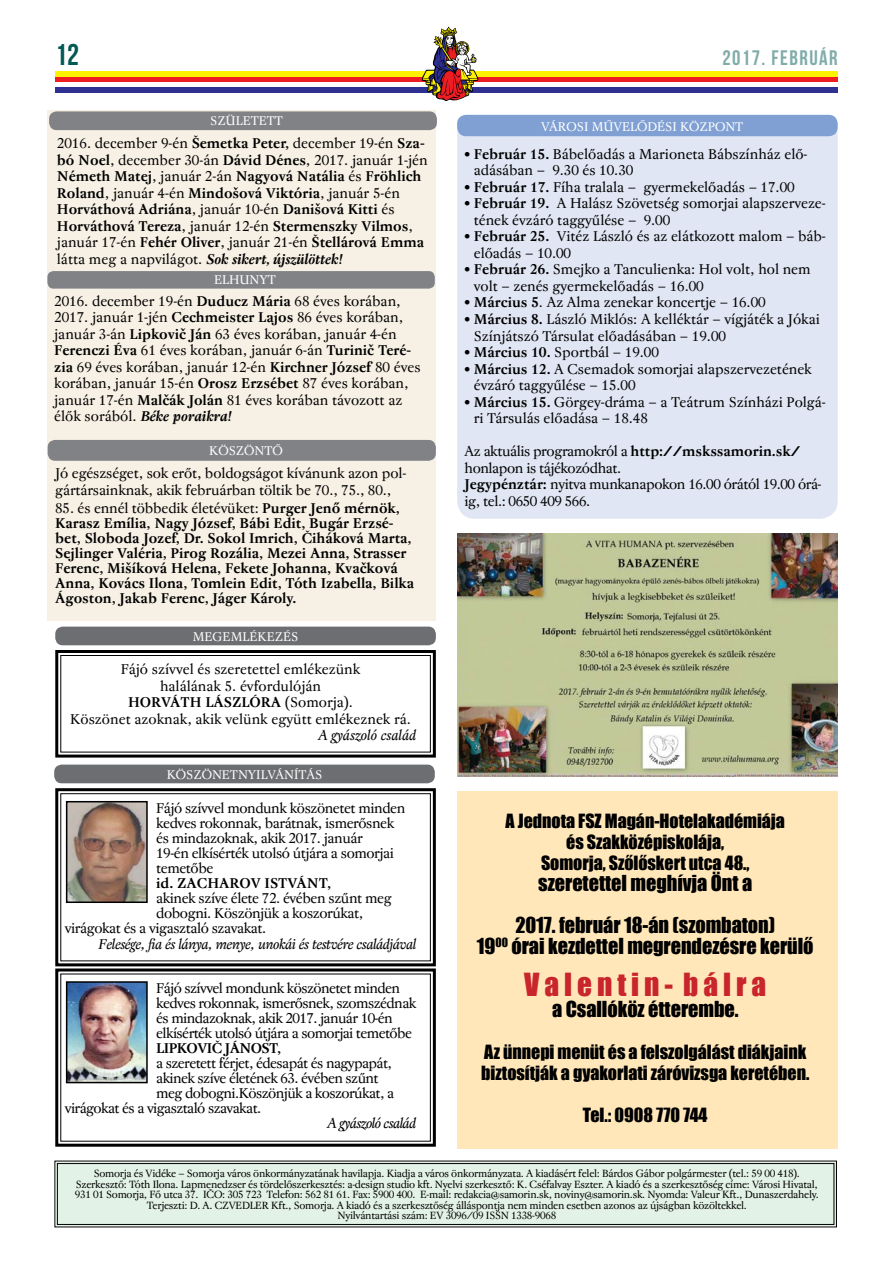
<style>
.page{position:relative;width:893px;height:1263px;background:#fff}
.page>*{position:absolute;margin:0;border:0;box-sizing:border-box;transform-origin:0 0}
.t1{font:30px "Bebas Neue";color:#005954}
.t2{font:29.25px "Impact";color:#c9252c}
.t3{font:21px "Bebas Neue";letter-spacing:.07em;color:#80aca9}
.t4{font:20.25px/42px "Impact";letter-spacing:-.005em;color:#000;text-align:center}
.t5{font:18px/21px "Impact";letter-spacing:-.005em;color:#000;text-align:center}
.t6{font:14.25px/16.5px "Regent Pro";letter-spacing:-.005em;color:#000}
.t7{font:700 14.25px/16.5px "Regent Pro";letter-spacing:-.005em;color:#000}
.t8{font:14.25px/15px "Regent Pro";letter-spacing:-.03em;color:#000}
.t9{font:14.25px/15px "Regent Pro";letter-spacing:-.04em;color:#000}
.t10{font:italic 14.25px "Regent Pro";letter-spacing:-.03em;color:#000}
.t11{font:italic 14.25px "Regent Pro";color:#000}
.t12{font:700 14.25px "Regent Pro";letter-spacing:-.04em;color:#000}
.t13{font:12.75px "Regent Pro";letter-spacing:-.005em;color:#fff}
.t14{font:10.5px/10.5px "Regent Pro";letter-spacing:-.025em;color:#000;text-align:center}
.s1{font-weight:400}
.s2{font-style:italic}
.s3{font-weight:700}
.s4{font-weight:700;font-style:italic}
</style>
<div class="page">
<div style="left:55px;top:71px;width:783px;height:6px;background:#fff200"></div>
<div style="left:55px;top:77px;width:783px;height:5px;background:#ed1d24"></div>
<div style="left:55px;top:87px;width:783px;height:6px;background:#2e3092"></div>
<svg style="left:422px;top:27px;width:56px;height:74px"></svg>
<div style="left:47px;top:111px;width:389px;height:510px;background:#f7f1e5"></div>
<div style="left:54px;top:1160px;width:783px;height:67px;background:#e3f2e7"></div>
<div style="left:57px;top:1163px;width:777px;height:62px;border:1px solid #000"></div>
<div style="left:49px;top:111px;width:388px;height:19px;background:#808285;border-radius:8px"></div>
<div style="left:47px;top:271px;width:388px;height:18px;background:#808285;border-radius:6px"></div>
<div style="left:48px;top:440px;width:388px;height:21px;background:#808285;border-radius:8px"></div>
<div style="left:55px;top:627px;width:381px;height:18px;background:#6d6e71;border-radius:8px"></div>
<div style="left:54px;top:765px;width:381px;height:18px;background:#6d6e71;border-radius:8px"></div>
<svg style="left:55px;top:650px;width:381px;height:108px"></svg>
<div style="left:60px;top:655px;width:371px;height:97px;border:1px solid #000"></div>
<svg style="left:55px;top:788px;width:381px;height:179px"></svg>
<div style="left:60px;top:793px;width:371px;height:168px;border:1px solid #000"></div>
<svg style="left:55px;top:968px;width:381px;height:179px"></svg>
<img style="left:69px;top:804px;width:76px;height:96px">
<div style="left:66px;top:801px;width:82px;height:102px;border:2px solid #000"></div>
<img style="left:69px;top:984px;width:76px;height:96px">
<div style="left:66px;top:981px;width:82px;height:102px;border:2px solid #000"></div>
<div style="left:457px;top:117px;width:381px;height:402px;background:#e1e6f4;border-radius:18px"></div>
<div style="left:457px;top:115px;width:381px;height:21px;background:#80a0d3;border-radius:9px"></div>
<img style="left:457px;top:534px;width:381px;height:242px">
<div style="left:457px;top:791px;width:381px;height:357px;background:#ffe7b9"></div>
<h1 class="t1" style="left:55px;top:38px;width:25px">12</h1>
<h3 class="t3" style="left:722px;top:46px;width:117px">2017. FEBRUÁR</h3>
<p class="t13" style="left:210px;top:114px;width:74px">SZÜLETETT</p>
<p class="t7" style="left:57px;top:135px;width:372px"><span class="s1">2016. december 9-én</span> Šemetka Peter, <span class="s1">december 19-én</span> Sza&shy;bó Noel<span class="s1">, december 30-án</span> Dávid Dénes<span class="s1">, 2017. január 1-jén </span>Németh Matej<span class="s1">, január 2-án</span> Nagyová Natália <span class="s1">és</span> Fröhlich Roland<span class="s1">, január 4-én</span> Mindošová Viktória<span class="s1">, január 5-én </span>Horváthová Adriána<span class="s1">, január 10-én</span> Danišová Kitti <span class="s1">és </span>Horváthová Tereza<span class="s1">, január 12-én</span> Stermenszky Vilmos<span class="s1">, január 17-én</span> Fehér Oliver<span class="s1">, január 21-én</span> Štellárová Emma <span class="s1">látta meg a napvilágot.</span> <span class="s2">Sok sikert, újszülöttek!</span></p>
<p class="t13" style="left:214px;top:273px;width:63px">ELHUNYT</p>
<p class="t6" style="left:54px;top:293px;width:368px">2016. december 19-én <span class="s3">Duducz Mária</span> 68 éves korában, 2017. január 1-jén <span class="s3">Cechmeister Lajos</span> 86 éves korában, január 3-án <span class="s3">Lipkovič Ján</span> 63 éves korában, január 4-én <span class="s3">Ferenczi Éva</span> 61 éves korában, január 6-án <span class="s3">Turinič Teré&shy;zia</span> 69 éves korában, január 12-én <span class="s3">Kirchner József</span> 80 éves korában, január 15-én <span class="s3">Orosz Erzsébet</span> 87 éves korában, január 17-én <span class="s3">Malčák Jolán</span> 81 éves korában távozott az élők sorából. <span class="s4">Béke poraikra!</span></p>
<p class="t13" style="left:209px;top:443px;width:75px">KÖSZÖNTŐ</p>
<p class="t6" style="left:55px;top:465px;width:353px;line-height:17.2px">Jó egészséget, sok erőt, boldogságot kívánunk azon pol&shy;gártársainknak, akik februárban töltik be 70., 75., 80.,</p>
<p class="t7" style="left:55px;top:500px;width:360px;line-height:15px"><span class="s1">85. és ennél többedik életévüket:</span> Purger Jenő mérnök, Karasz Emília, Nagy József, Bábi Edit, Bugár Erzsé&shy;bet, Sloboda Jozef, Dr. Sokol Imrich, Čiháková Marta, Sejlinger Valéria, Pirog Rozália, Mezei Anna, Strasser Ferenc, Mišíková Helena, Fekete Johanna, Kvačková Anna, Kovács Ilona, Tomlein Edit, Tóth Izabella, Bilka Ágoston, Jakab Ferenc, Jáger Károly.</p>
<p class="t13" style="left:193px;top:629px;width:10px">megemlékezés</p>
<p class="t6" style="left:70px;top:661px;width:342px;text-align:center">Fájó szívvel és szeretettel emlékezünk<br>halálának 5. évfordulóján<br><span class="s3">Horváth Lászlóra</span> (Somorja).<br>Köszönet azoknak, akik velünk együtt emlékeznek rá.</p>
<p class="t11" style="left:319px;top:728px;width:99px">A gyászoló család</p>
<p class="t13" style="left:167px;top:767px;width:10px">köszönetnyilvánítás</p>
<p class="t8" style="left:156px;top:800px;width:251px">Fájó szívvel mondunk köszönetet minden kedves rokonnak, barátnak, ismerősnek és mindazoknak, akik 2017. január<br>19-én elkísérték utolsó útjára a somorjai temetőbe</p>
<p class="t7" style="left:156px;top:875px;width:177px">id. ZACHAROV ISTVÁNT,</p>
<p class="t8" style="left:156px;top:890px;width:237px">akinek szíve élete 72. évében szűnt meg</p>
<p class="t8" style="left:156px;top:905px;width:209px">dobogni. Köszönjük a koszorúkat,</p>
<p class="t8" style="left:65px;top:920px;width:203px">virágokat és a vigasztaló szavakat.</p>
<p class="t10" style="left:98px;top:936px;width:319px">Felesége, fia és lánya, menye, unokái és testvére családjával</p>
<p class="t9" style="left:156px;top:981px;width:262px">Fájó szívvel mondunk köszönetet minden kedves rokonnak, ismerősnek, szomszédnak és mindazoknak, akik 2017. január 10-én elkísérték utolsó útjára a somorjai temetőbe</p>
<p class="t12" style="left:156px;top:1039px;width:127px">Lipkovič Jánost,</p>
<p class="t9" style="left:156px;top:1056px;width:237px">a szeretett férjet, édesapát és nagypapát,</p>
<p class="t9" style="left:156px;top:1071px;width:224px">akinek szíve életének 63. évében szűnt</p>
<p class="t9" style="left:156px;top:1086px;width:240px">meg dobogni.Köszönjük a koszorúkat, a</p>
<p class="t9" style="left:65px;top:1101px;width:198px">virágokat és a vigasztaló szavakat.</p>
<p class="t10" style="left:328px;top:1115px;width:90px">A gyászoló család</p>
<p class="t13" style="left:541px;top:119px;width:9px">városi</p>
<p class="t13" style="left:592px;top:119px;width:31px">művelődési</p>
<p class="t13" style="left:680px;top:119px;width:10px">központ</p>
<p class="t6" style="left:474px;top:146px;width:335px;text-indent:-9px">• <span class="s3">Február 15.</span> Bábelőadás a Marioneta Bábszínház elő&shy;adásában – 9.30 és 10.30</p>
<p class="t6" style="left:465px;top:179px;width:332px">• <span class="s3">Február 17.</span> Fíha tralala – gyermekelőadás – 17.00</p>
<p class="t6" style="left:474px;top:196px;width:353px;text-indent:-9px">• <span class="s3">Február 19.</span> A Halász Szövetség somorjai alapszerveze&shy;tének évzáró taggyűlése – 9.00</p>
<p class="t6" style="left:474px;top:229px;width:354px;text-indent:-9px">• <span class="s3">Február 25.</span> Vitéz László és az elátkozott malom – báb&shy;előadás – 10.00</p>
<p class="t6" style="left:474px;top:262px;width:338px;text-indent:-9px">• <span class="s3">Február 26.</span> Smejko a Tanculienka: Hol volt, hol nem volt – zenés gyermekelőadás – 16.00</p>
<p class="t6" style="left:465px;top:295px;width:303px">• <span class="s3">Március 5</span>. Az Alma zenekar koncertje – 16.00</p>
<p class="t6" style="left:474px;top:311px;width:348px;text-indent:-9px">• <span class="s3">Március 8.</span> László Miklós: A kelléktár – vígjáték a Jókai<br>Színjátszó Társulat előadásában – 19.00</p>
<p class="t6" style="left:465px;top:344px;width:196px">• <span class="s3">Március 10.</span> Sportbál – 19.00</p>
<p class="t6" style="left:474px;top:361px;width:340px;text-indent:-9px">• <span class="s3">Március 12.</span> A Csemadok somorjai alapszervezetének évzáró taggyűlése – 15.00</p>
<p class="t6" style="left:474px;top:394px;width:353px;text-indent:-9px">• <span class="s3">Március 15.</span> Görgey-dráma – a Teátrum Színházi Polgá&shy;ri Társulás előadása – 18.48</p>
<p class="t8" style="left:465px;top:443px;width:358px;line-height:16.5px">Az aktuális programokról a <span class="s3">http://mskssamorin.sk/ </span>honlapon is tájékozódhat.<br><span class="s3">Jegypénztár:</span> nyitva munkanapokon 16.00 órától 19.00 órá&shy;ig, tel.: 0650 409 566.</p>
<p class="t5" style="left:506px;top:809px;width:281px">A Jednota FSZ Magán-Hotelakadémiája és Szakközépiskolája,<br>Somorja, Szőlőskert utca 48.,</p>
<h3 class="t4" style="left:515px;top:861px;width:261px">szeretettel meghívja Önt a<br>2017. február 18-án (szombaton)</h3>
<h3 class="t4" style="left:477px;top:924px;width:338px">19<sup>00</sup> órai kezdettel megrendezésre kerülő</h3>
<h2 class="t2" style="left:524px;top:961px;width:244px">V a l e n t i n - b á l r a</h2>
<h3 class="t4" style="left:552px;top:987px;width:188px">a Csallóköz étterembe.</h3>
<p class="t5" style="left:481px;top:1040px;width:330px;text-align:left">Az ünnepi menüt és a felszolgálást diákjaink biztosítják a gyakorlati záróvizsga keretében.</p>
<p class="t5" style="left:583px;top:1103px;width:126px">Tel.: 0908 770 744</p>
<p class="t14" style="left:75px;top:1169px;width:745px">Somorja és Vidéke – Somorja város önkormányzatának havilapja. Kiadja a város önkormányzata. A kiadásért felel: Bárdos Gábor polgármester (tel.: 59 00 418).<br>Szerkesztő: Tóth Ilona. Lapmenedzser és tördelőszerkesztés: a-design studio kft. Nyelvi szerkesztő: K. Cséfalvay Eszter. A kiadó és a szerkesztőség címe: Városi Hivatal, 931 01 Somorja, Fő utca 37. IČO: 305 723 Telefon: 562 81 61. Fax: 5900 400. E-mail: redakcia@samorin.sk, noviny@samorin.sk. Nyomda: Valeur Kft., Dunaszerdahely.<br>Terjeszti: D. A. CZVEDLER Kft., Somorja. A kiadó és a szerkesztőség álláspontja nem minden esetben azonos az újságban közöltekkel.<br>Nyilvántartási szám: EV 3096/09 ISSN 1338-9068</p>
</div>
